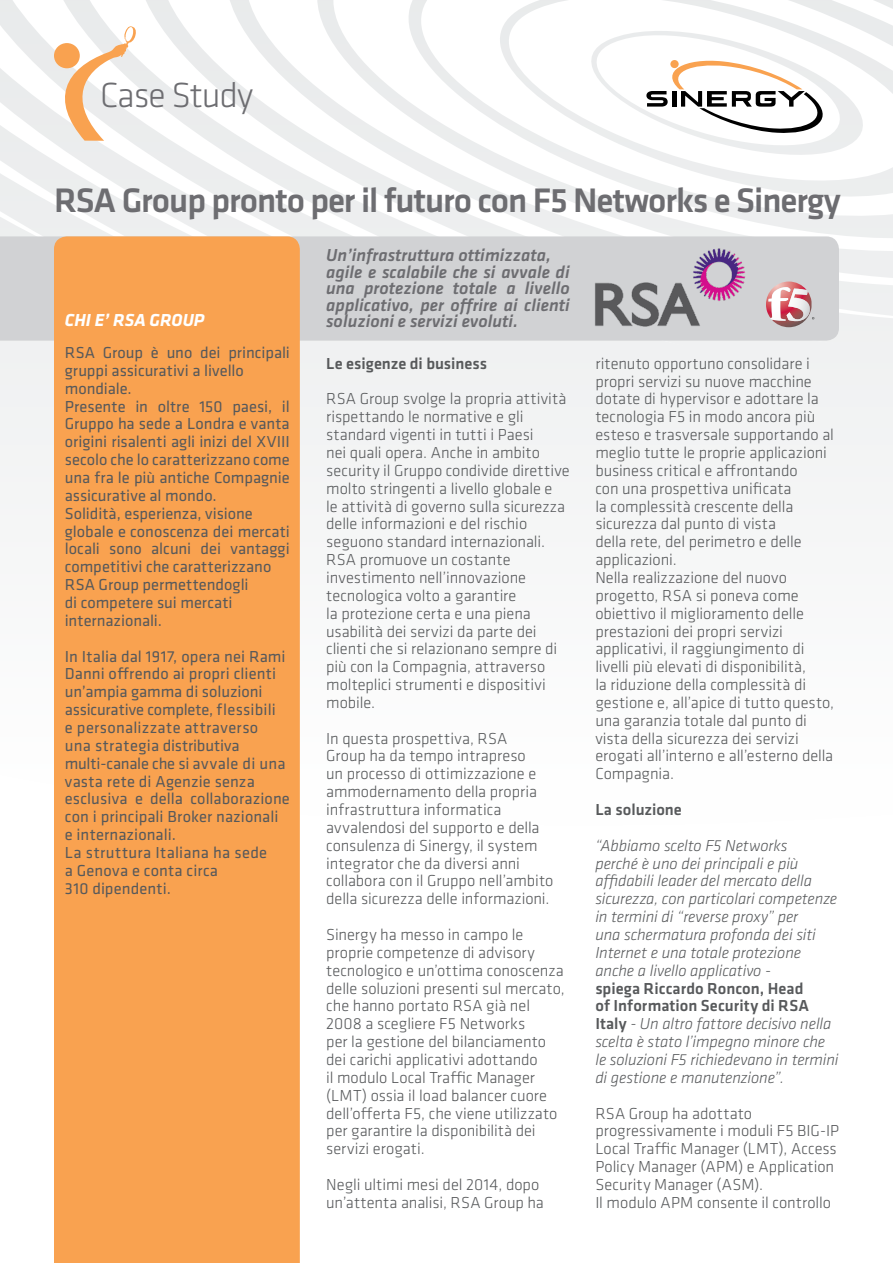
<style>
.page{position:relative;width:893px;height:1263px;background:#fff}
.page>*{position:absolute;margin:0;border:0;box-sizing:border-box;transform-origin:0 0}
.t1{font:300 36.15px "Klavika";letter-spacing:-.03em;color:#6d6d71}
.t2{font:500 35.25px "Klavika";letter-spacing:-.03em;color:#6d6d71}
.t3{font:italic 500 18px/16.5px "Klavika";color:#6d6d71;text-align:justify}
.t4{font:italic 700 18px "Klavika";color:#fff}
.t5{font:300 16.5px/17.9px "Klavika";letter-spacing:-.005em;color:#57595b}
.t6{font:16.5px/17.9px "Klavika";letter-spacing:.005em;color:#57595b}
.t7{font:italic 300 16.5px/17.9px "Klavika";letter-spacing:-.005em;color:#57595b}
.t8{font:500 16.5px "Klavika";color:#57595b}
.t9{font:16.5px "Klavika";letter-spacing:.025em;color:#57595b}
.s1{font-weight:500;font-style:normal}
</style>
<div class="page">
<svg style="left:0;top:0;width:893px;height:509px;fill:#f2f3f4"></svg>
<div style="left:0;top:236px;width:839px;height:105px;background:#d1d2d4"></div>
<div style="left:54px;top:236px;width:246px;height:1027px;background:#f9a250"></div>
<svg style="left:572px;top:21px;width:309px;height:143px"></svg>
<div style="left:670px;top:60px;width:9px;height:8px;background:#f9a250;border-radius:50%"></div>
<svg style="left:49px;top:25px;width:88px;height:116px"></svg>
<svg style="left:766px;top:282px;width:48px;height:45px"></svg>
<img style="left:581px;top:248px;width:167px;height:82px">
<p class="t1" style="left:100px;top:75px;width:154px">Case Study</p>
<p class="t2" style="left:54px;top:181px;width:788px">RSA Group pronto per il futuro con F5 Networks e Sinergy</p>
<p class="t4" style="left:65px;top:310px;width:141px">CHI E’ RSA GROUP</p>
<p class="t6" style="left:65px;top:344px;width:227px">RSA Group è uno dei principali gruppi assicurativi a livello</p>
<p class="t6" style="left:65px;top:380px;width:68px">mondiale.</p>
<p class="t6" style="left:65px;top:397px;width:227px;text-align:justify">Presente in oltre 150 paesi, il Gruppo ha sede a Londra e vanta origini risalenti agli inizi del XVIII secolo che lo caratterizzano come una fra le più antiche Compagnie assicurative al mondo.</p>
<p class="t6" style="left:65px;top:505px;width:190px">Solidità, esperienza, visione</p>
<p class="t6" style="left:65px;top:522px;width:226px">globale e conoscenza dei mercati locali sono alcuni dei vantaggi</p>
<p class="t6" style="left:65px;top:558px;width:208px">competitivi che caratterizzano<br>RSA Group permettendogli</p>
<p class="t6" style="left:65px;top:594px;width:169px">di competere sui mercati</p>
<p class="t6" style="left:65px;top:612px;width:99px">internazionali.</p>
<p class="t6" style="left:65px;top:647px;width:222px">In Italia dal 1917, opera nei Rami<br>Danni offrendo ai propri clienti un’ampia gamma di soluzioni assicurative complete, flessibili</p>
<p class="t9" style="left:65px;top:718px;width:195px">e personalizzate attraverso</p>
<p class="t6" style="left:65px;top:737px;width:176px">una strategia distributiva</p>
<p class="t6" style="left:65px;top:754px;width:222px">multi-canale che si avvale di una vasta rete di Agenzie senza</p>
<p class="t6" style="left:65px;top:790px;width:227px">esclusiva e della collaborazione con i principali Broker nazionali</p>
<p class="t6" style="left:65px;top:826px;width:113px">e internazionali.</p>
<p class="t6" style="left:65px;top:844px;width:204px">La struttura Italiana ha sede</p>
<p class="t6" style="left:65px;top:862px;width:155px">a Genova e conta circa</p>
<p class="t6" style="left:65px;top:879px;width:108px">310 dipendenti.</p>
<p class="t3" style="left:326px;top:247px;width:226px">Un’infrastruttura ottimizzata,</p>
<p class="t3" style="left:326px;top:264px;width:245px">agile e scalabile che si avvale di una protezione totale a livello applicativo, per offrire ai clienti soluzioni e servizi evoluti.</p>
<p class="t8" style="left:326px;top:354px;width:162px">Le esigenze di business</p>
<p class="t5" style="left:326px;top:390px;width:245px">RSA Group svolge la propria attività rispettando le normative e gli standard vigenti in tutti i Paesi<br>nei quali opera. Anche in ambito security il Gruppo condivide direttive molto stringenti a livello globale e<br>le attività di governo sulla sicurezza delle informazioni e del rischio seguono standard internazionali.<br>RSA promuove un costante investimento nell’innovazione tecnologica volto a garantire<br>la protezione certa e una piena usabilità dei servizi da parte dei clienti che si relazionano sempre di più con la Compagnia, attraverso molteplici strumenti e dispositivi mobile.</p>
<p class="t5" style="left:326px;top:729px;width:229px">In questa prospettiva, RSA<br>Group ha da tempo intrapreso<br>un processo di ottimizzazione e ammodernamento della propria infrastruttura informatica avvalendosi del supporto e della consulenza di Sinergy, il system integrator che da diversi anni collabora con il Gruppo nell’ambito della sicurezza delle informazioni.</p>
<p class="t5" style="left:326px;top:926px;width:240px">Sinergy ha messo in campo le proprie competenze di advisory tecnologico e un’ottima conoscenza delle soluzioni presenti sul mercato, che hanno portato RSA già nel<br>2008 a scegliere F5 Networks<br>per la gestione del bilanciamento dei carichi applicativi adottando<br>il modulo Local Traffic Manager (LMT) ossia il load balancer cuore dell’offerta F5, che viene utilizzato per garantire la disponibilità dei servizi erogati.</p>
<p class="t5" style="left:326px;top:1176px;width:219px">Negli ultimi mesi del 2014, dopo un’attenta analisi, RSA Group ha</p>
<p class="t5" style="left:595px;top:355px;width:240px">ritenuto opportuno consolidare i propri servizi su nuove macchine dotate di hypervisor e adottare la tecnologia F5 in modo ancora più esteso e trasversale supportando al meglio tutte le proprie applicazioni business critical e affrontando<br>con una prospettiva unificata<br>la complessità crescente della sicurezza dal punto di vista<br>della rete, del perimetro e delle applicazioni.</p>
<p class="t5" style="left:595px;top:569px;width:240px">Nella realizzazione del nuovo progetto, RSA si poneva come obiettivo il miglioramento delle prestazioni dei propri servizi applicativi, il raggiungimento di livelli più elevati di disponibilità,<br>la riduzione della complessità di gestione e, all’apice di tutto questo, una garanzia totale dal punto di vista della sicurezza dei servizi erogati all’interno e all’esterno della<br>Compagnia.</p>
<p class="t8" style="left:595px;top:800px;width:88px">La soluzione</p>
<p class="t7" style="left:595px;top:837px;width:243px">“Abbiamo scelto F5 Networks<br>perché è uno dei principali e più affidabili leader del mercato della sicurezza, con particolari competenze in termini di “reverse proxy” per<br>una schermatura profonda dei siti Internet e una totale protezione anche a livello applicativo -</p>
<p class="t7" style="left:595px;top:979px;width:245px"><span class="s1">spiega Riccardo Roncon, Head<br>of Information Security di RSA Italy</span> - Un altro fattore decisivo nella scelta è stato l’impegno minore che le soluzioni F5 richiedevano in termini di gestione e manutenzione”.</p>
<p class="t5" style="left:595px;top:1104px;width:245px">RSA Group ha adottato progressivamente i moduli F5 BIG-IP<br>Local Traffic Manager (LMT), Access<br>Policy Manager (APM) e Application<br>Security Manager (ASM).</p>
<p class="t5" style="left:595px;top:1194px;width:237px">Il modulo APM consente il controllo</p>
</div>
